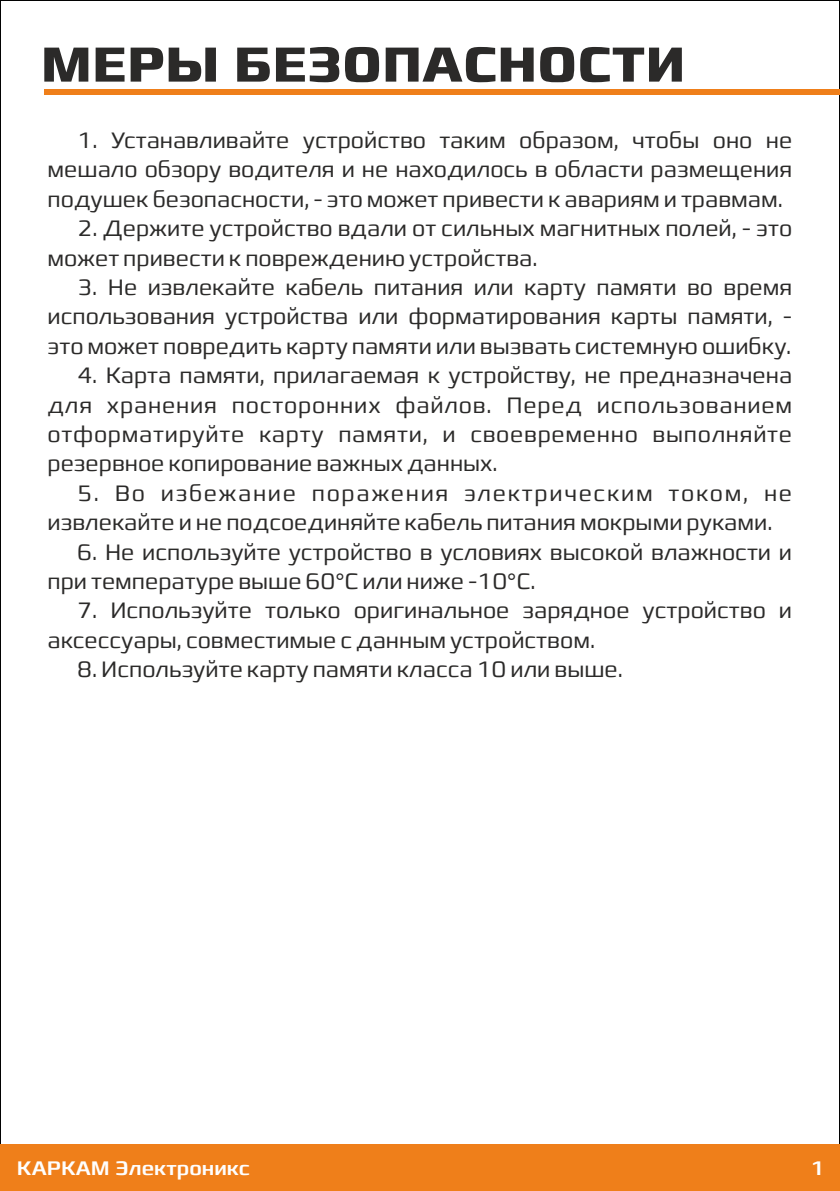
<style>
.page{position:relative;width:840px;height:1191px;background:#fff}
.page>*{position:absolute;margin:0;border:0;box-sizing:border-box;transform-origin:0 0}
.t1{font:700 50.05px "Francker CYR";color:#2b2a29}
.t2{font:300 22.75px/29.4px "Francker CYR";color:#2b2a29}
.t3{font:500 19.95px "Francker CYR";color:#fefefe}
</style>
<div class="page">
<div style="left:44px;top:89px;width:795px;height:6px;background:#ef7f1a"></div>
<div style="left:0;top:1144px;width:839px;height:47px;background:#ef7f1a"></div>
<h1 class="t1" style="left:41px;top:44px;width:646px">МЕРЫ БЕЗОПАСНОСТИ</h1>
<p class="t2" style="left:48px;top:128px;width:745px;text-align:justify;text-indent:30px">1. Устанавливайте устройство таким образом, чтобы оно не мешало обзору водителя и не находилось в области размещения подушек безопасности, - это может привести к авариям и травмам.</p>
<p class="t2" style="left:48px;top:216px;width:745px;text-indent:30px">2. Держите устройство вдали от сильных магнитных полей, - это может привести к повреждению устройства.</p>
<p class="t2" style="left:48px;top:275px;width:745px;text-align:justify;text-indent:30px">3. Не извлекайте кабель питания или карту памяти во время использования устройства или форматирования карты памяти, - это может повредить карту памяти или вызвать системную ошибку.</p>
<p class="t2" style="left:47px;top:363px;width:745px;text-align:justify;text-indent:30px">4. Карта памяти, прилагаемая к устройству, не предназначена для хранения посторонних файлов. Перед использованием отформатируйте карту памяти, и своевременно выполняйте резервное копирование важных данных.</p>
<p class="t2" style="left:47px;top:480px;width:745px;text-indent:30px">5. Во избежание поражения электрическим током, не извлекайте и не подсоединяйте кабель питания мокрыми руками.</p>
<p class="t2" style="left:47px;top:539px;width:745px;text-indent:30px">6. Не используйте устройство в условиях высокой влажности и при температуре выше 60°C или ниже -10°C.</p>
<p class="t2" style="left:47px;top:598px;width:745px;text-indent:30px">7. Используйте только оригинальное зарядное устройство и аксессуары, совместимые с данным устройством.</p>
<p class="t2" style="left:77px;top:657px;width:546px">8. Используйте карту памяти класса 10 или выше.</p>
<p class="t3" style="left:17px;top:1159px;width:234px">КАРКАМ Электроникс</p>
<p class="t3" style="left:810px;top:1159px;width:15px">1</p>
</div>
